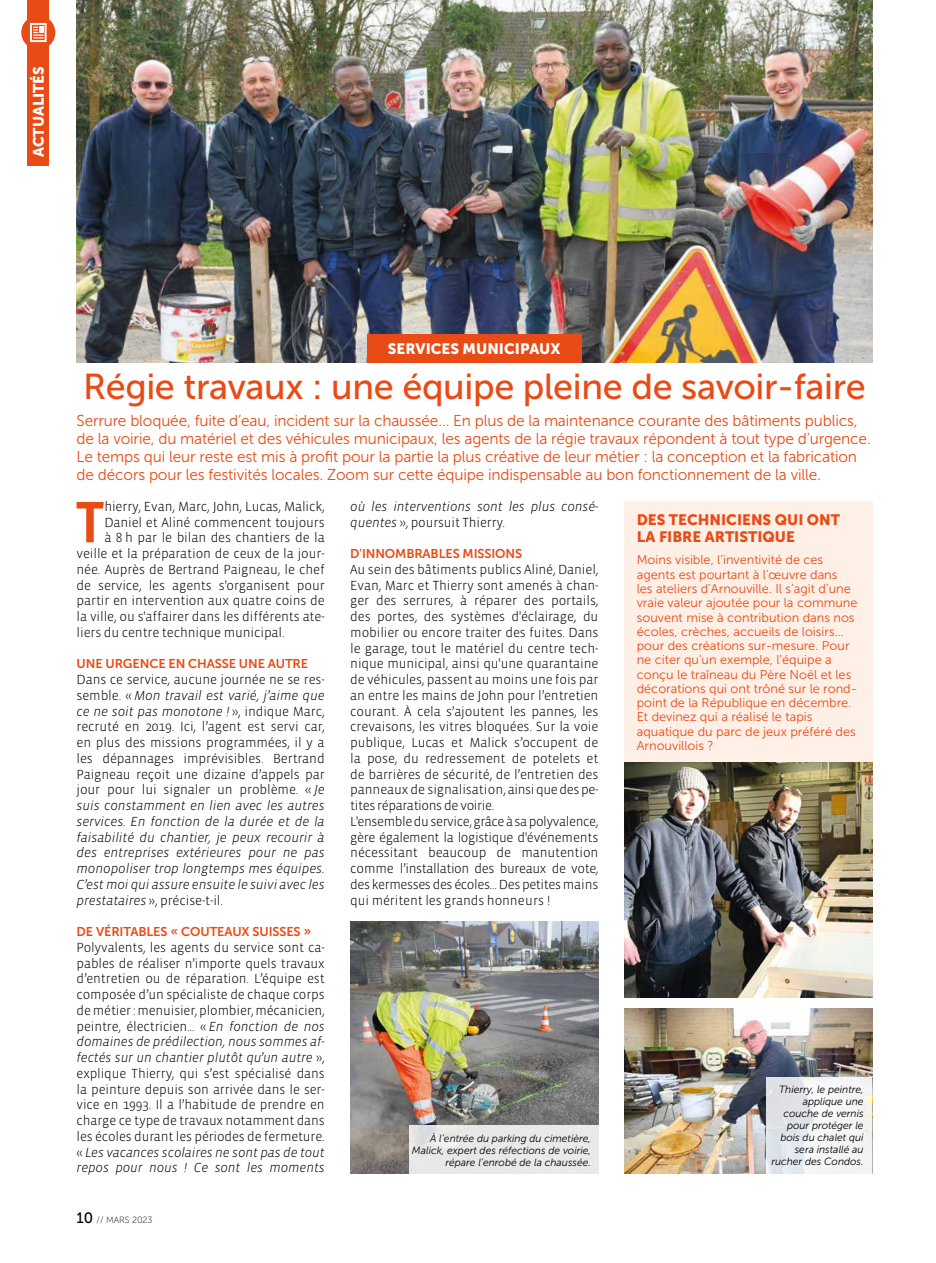
<style>
.page{position:relative;width:936px;height:1263px;background:#fff}
.page>*{position:absolute;margin:0;border:0;box-sizing:border-box;transform-origin:0 0}
.t1{font:500 59.85px "Vista Sans OTCE";color:#e84b15}
.t2{font:36px "Museo Sans 500";letter-spacing:-.01em;color:#e84b15}
.t3{font:15.75px/18px "Museo Sans 300";letter-spacing:-.01em;color:#e84b15}
.t4{font:15px/16.5px "Museo Sans 900";color:#e84b15}
.t5{font:15px "Museo Sans 900";color:#fff}
.t6{font:300 13.5px/15.8px "Vista Sans OTCE";letter-spacing:-.01em;color:#000;text-align:justify}
.t7{font:italic 300 13.5px/15.8px "Vista Sans OTCE";letter-spacing:-.01em;color:#000;text-align:justify}
.t8{font:12.75px/14.2px "Museo Sans 300";color:#e84b15}
.t9{font:12.75px "Museo Sans 700";letter-spacing:-.01em;color:#e84b15}
.t10{font:italic 10.5px/12px "Museo Sans 300";color:#000;text-align:right}
.t11{font:9px "Museo Sans 100";color:#000}
.s1{font-style:normal}
.s2{font-style:italic}
.s3{font-family:"Museo Sans 500";font-size:15px}
</style>
<div class="page">
<div style="left:27px;top:0;width:22px;height:166px;background:#e84b15"></div>
<div style="left:21px;top:15px;width:34px;height:35px;background:#e84b15;border-radius:50%"></div>
<svg style="left:30px;top:23px;width:17px;height:19px"></svg>
<img style="left:77px;top:0;width:795px;height:362px">
<img style="left:350px;top:921px;width:248px;height:253px">
<img style="left:624px;top:1008px;width:248px;height:166px">
<div style="left:367px;top:335px;width:214px;height:28px;background:#e84b15"></div>
<div style="left:766px;top:1077px;width:106px;height:97px;background:linear-gradient(to right,#dfe3e9,#fcfaf8)"></div>
<div style="left:409px;top:1125px;width:189px;height:49px;background:#e9e9e8"></div>
<div style="left:624px;top:501px;width:248px;height:261px;background:#fef0e7"></div>
<img style="left:624px;top:762px;width:248px;height:235px">
<p class="t5" style="left:30px;top:157px;width:93px;rotate:-90deg">ACTUALITÉS</p>
<p class="t5" style="left:388px;top:341px;width:174px">SERVICES MUNICIPAUX</p>
<h2 class="t2" style="left:83px;top:366px;width:784px">Régie travaux : une équipe pleine de savoir-faire</h2>
<p class="t3" style="left:77px;top:411px;width:795px">Serrure bloquée, fuite d’eau, incident sur la chaussée… En plus de la maintenance courante des bâtiments publics, de la voirie, du matériel et des véhicules municipaux, les agents de la régie travaux répondent à tout type d’urgence.<br>Le temps qui leur reste est mis à profit pour la partie la plus créative de leur métier : la conception et la fabrication de décors pour les festivités locales. Zoom sur cette équipe indispensable au bon fonctionnement de la ville.</p>
<h1 class="t1" style="left:75px;top:488px;width:31px">T</h1>
<p class="t6" style="left:104px;top:498px;width:222px">hierry, Evan, Marc, John, Lucas, Malick,</p>
<p class="t6" style="left:104px;top:514px;width:222px">Daniel et Aliné commencent toujours</p>
<p class="t6" style="left:104px;top:530px;width:222px">à 8 h par le bilan des chantiers de la</p>
<p class="t6" style="left:77px;top:545px;width:250px">veille et la préparation de ceux de la jour-</p>
<p class="t6" style="left:77px;top:561px;width:250px">née. Auprès de Bertrand Paigneau, le chef</p>
<p class="t6" style="left:77px;top:577px;width:250px">de service, les agents s'organisent pour</p>
<p class="t6" style="left:77px;top:593px;width:250px">partir en intervention aux quatre coins de</p>
<p class="t6" style="left:77px;top:608px;width:250px">la ville, ou s'affairer dans les différents ate-</p>
<p class="t6" style="left:77px;top:624px;width:210px">liers du centre technique municipal.</p>
<p class="t9" style="left:77px;top:657px;width:233px">UNE URGENCE EN CHASSE UNE AUTRE</p>
<p class="t7" style="left:77px;top:671px;width:250px"><span class="s1">Dans ce service, aucune journée ne se res&shy;semble. «</span> Mon travail est varié, j’aime que ce ne soit pas monotone ! <span class="s1">», indique Marc, recruté en 2019. Ici, l’agent est servi car, en plus des missions programmées, il y a les dépannages imprévisibles. Bertrand Paigneau reçoit une dizaine d’appels par jour pour lui signaler un problème. «</span> Je suis constamment en lien avec les autres services. En fonction de la durée et de la faisabilité du chantier, je peux recourir à des entreprises extérieures pour ne pas monopoliser trop longtemps mes équipes.<br>C’est moi qui assure ensuite le suivi avec les prestataires <span class="s1">», précise-t-il.</span></p>
<p class="t9" style="left:77px;top:924px;width:236px">DE VÉRITABLES « COUTEAUX SUISSES »</p>
<p class="t6" style="left:77px;top:939px;width:250px">Polyvalents, les agents du service sont ca&shy;pables de réaliser n’importe quels travaux d’entretien ou de réparation. L’équipe est composée d’un spécialiste de chaque corps de métier : menuisier, plombier, mécanicien, peintre, électricien… « <span class="s2">En fonction de nos domaines de prédilection, nous sommes af&shy;fectés sur un chantier plutôt qu’un autre</span> », explique Thierry, qui s’est spécialisé dans la peinture depuis son arrivée dans le ser&shy;vice en 1993. Il a l’habitude de prendre en charge ce type de travaux notamment dans les écoles durant les périodes de fermeture. « <span class="s2">Les vacances scolaires ne sont pas de tout repos pour nous ! Ce sont les moments</span></p>
<p class="t11" style="left:77px;top:1215px;width:78px"><span class="s3">10</span> // MARS 2023</p>
<p class="t7" style="left:350px;top:498px;width:250px">où les interventions sont les plus consé&shy;quentes <span class="s1">», poursuit Thierry.</span></p>
<p class="t9" style="left:350px;top:546px;width:173px">D'INNOMBRABLES MISSIONS</p>
<p class="t6" style="left:350px;top:561px;width:250px;text-align:left">Au sein des bâtiments publics Aliné, Daniel, Evan, Marc et Thierry sont amenés à chan&shy;ger des serrures, à réparer des portails, des portes, des systèmes d'éclairage, du mobilier ou encore traiter des fuites. Dans le garage, tout le matériel du centre tech&shy;nique municipal, ainsi qu'une quarantaine de véhicules, passent au moins une fois par an entre les mains de John pour l’entretien courant. À cela s’ajoutent les pannes, les crevaisons, les vitres bloquées. Sur la voie publique, Lucas et Malick s’occupent de la pose, du redressement de potelets et de barrières de sécurité, de l’entretien des panneaux de signalisation, ainsi que des pe&shy;tites réparations de voirie.<br>L'ensemble du service, grâce à sa polyvalence, gère également la logistique d'événements nécessitant beaucoup de manutention comme l’installation des bureaux de vote, des kermesses des écoles… Des petites mains qui méritent les grands honneurs !</p>
<p class="t10" style="left:412px;top:1133px;width:180px">À l’entrée du parking du cimetière,<br>Malick, expert des réfections de voirie, répare l’enrobé de la chaussée.</p>
<p class="t4" style="left:636px;top:512px;width:205px">DES TECHNICIENS QUI ONT<br>LA FIBRE ARTISTIQUE</p>
<p class="t8" style="left:636px;top:553px;width:222px">Moins visible, l’inventivité de ces agents est pourtant à l'œuvre dans<br>les ateliers d’Arnouville. Il s’agit d’une vraie valeur ajoutée pour la commune souvent mise à contribution dans nos écoles, crèches, accueils de loisirs… pour des créations sur-mesure. Pour ne citer qu'un exemple, l’équipe a conçu le traîneau du Père Noël et les décorations qui ont trôné sur le rond&shy;point de la République en décembre.<br>Et devinez qui a réalisé le tapis aquatique du parc de jeux préféré des Arnouvillois ?</p>
<p class="t10" style="left:771px;top:1084px;width:94px">Thierry, le peintre, applique une couche de vernis pour protéger le bois du chalet qui sera installé au rucher des Condos.</p>
</div>
